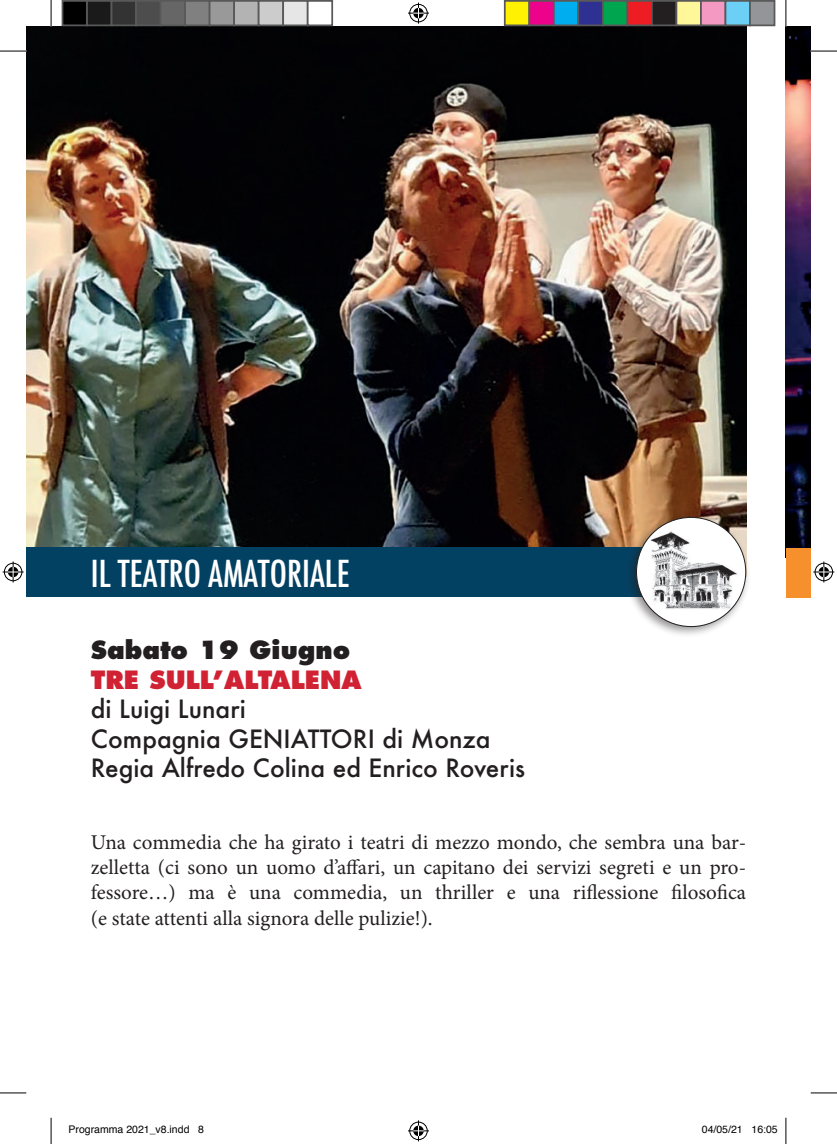
<style>
.page{position:relative;width:837px;height:1144px;background:#fff}
.page>*{position:absolute;margin:0;border:0;box-sizing:border-box;transform-origin:0 0}
.t1{font:500 condensed 36.05px "Futura";color:#fff}
.t2{font:500 24.5px/29.4px "Futura";color:#231f20}
.t3{font:800 24.5px "Futura Std";color:#d12233}
.t4{font:800 24.5px "Futura Std";color:#231f20}
.t5{font:21px/25.2px "Minion Pro";color:#231f20;text-align:justify}
.t6{font:10.5px "Helvetica";color:#000}
</style>
<div class="page">
<img style="left:26px;top:26px;width:720px;height:521px">
<div style="left:26px;top:547px;width:632px;height:50px;background:#034163"></div>
<img style="left:785px;top:26px;width:25px;height:522px">
<div style="left:785px;top:548px;width:25px;height:50px;background:#f6902c"></div>
<div style="left:624px;top:512px;width:126px;height:126px;background:#231f20;opacity:.5"></div>
<img style="left:636px;top:517px;width:109px;height:109px;border-radius:55px">
<svg style="left:0;top:51px;width:26px;height:1px"></svg>
<svg style="left:810px;top:51px;width:26px;height:1px"></svg>
<svg style="left:0;top:1092px;width:26px;height:1px"></svg>
<svg style="left:810px;top:1092px;width:26px;height:1px"></svg>
<svg style="left:51px;top:0;width:1px;height:26px"></svg>
<svg style="left:51px;top:1118px;width:1px;height:26px"></svg>
<svg style="left:785px;top:0;width:1px;height:26px"></svg>
<svg style="left:785px;top:1118px;width:1px;height:26px"></svg>
<svg style="left:408px;top:3px;width:21px;height:21px"></svg>
<svg style="left:408px;top:1120px;width:21px;height:21px"></svg>
<svg style="left:3px;top:561px;width:21px;height:21px"></svg>
<svg style="left:813px;top:561px;width:21px;height:21px"></svg>
<div style="left:62px;top:1px;width:25px;height:24px;background:#000"></div>
<div style="left:62px;top:0;width:26px;height:26px;border:2px solid #595959"></div>
<div style="left:87px;top:1px;width:24px;height:24px;background:#1a1a1a"></div>
<div style="left:86px;top:0;width:26px;height:26px;border:2px solid #595959"></div>
<div style="left:111px;top:1px;width:25px;height:24px;background:#333"></div>
<div style="left:111px;top:0;width:26px;height:26px;border:2px solid #595959"></div>
<div style="left:136px;top:1px;width:24px;height:24px;background:#4d4d4d"></div>
<div style="left:135px;top:0;width:26px;height:26px;border:2px solid #595959"></div>
<div style="left:160px;top:1px;width:25px;height:24px;background:#666"></div>
<div style="left:160px;top:0;width:26px;height:26px;border:2px solid #595959"></div>
<div style="left:185px;top:1px;width:24px;height:24px;background:#808080"></div>
<div style="left:184px;top:0;width:26px;height:26px;border:2px solid #595959"></div>
<div style="left:209px;top:1px;width:25px;height:24px;background:#999"></div>
<div style="left:209px;top:0;width:26px;height:26px;border:2px solid #595959"></div>
<div style="left:234px;top:1px;width:24px;height:24px;background:#b3b3b3"></div>
<div style="left:233px;top:0;width:26px;height:26px;border:2px solid #595959"></div>
<div style="left:258px;top:1px;width:25px;height:24px;background:#ccc"></div>
<div style="left:258px;top:0;width:26px;height:26px;border:2px solid #595959"></div>
<div style="left:283px;top:1px;width:24px;height:24px;background:#e6e6e6"></div>
<div style="left:282px;top:0;width:26px;height:26px;border:2px solid #595959"></div>
<div style="left:307px;top:0;width:26px;height:26px;border:2px solid #595959"></div>
<div style="left:504px;top:1px;width:25px;height:24px;background:#fff101"></div>
<div style="left:503px;top:0;width:27px;height:26px;border:2px solid #595959"></div>
<div style="left:529px;top:1px;width:24px;height:24px;background:#ed028c"></div>
<div style="left:528px;top:0;width:26px;height:26px;border:2px solid #595959"></div>
<div style="left:553px;top:1px;width:25px;height:24px;background:#00aeef"></div>
<div style="left:552px;top:0;width:27px;height:26px;border:2px solid #595959"></div>
<div style="left:578px;top:1px;width:24px;height:24px;background:#2e3092"></div>
<div style="left:577px;top:0;width:26px;height:26px;border:2px solid #595959"></div>
<div style="left:602px;top:1px;width:25px;height:24px;background:#00a54f"></div>
<div style="left:601px;top:0;width:27px;height:26px;border:2px solid #595959"></div>
<div style="left:627px;top:1px;width:24px;height:24px;background:#ee1d23"></div>
<div style="left:626px;top:0;width:26px;height:26px;border:2px solid #595959"></div>
<div style="left:651px;top:1px;width:25px;height:24px;background:#231f20"></div>
<div style="left:650px;top:0;width:27px;height:26px;border:2px solid #595959"></div>
<div style="left:676px;top:1px;width:24px;height:24px;background:#fff79a"></div>
<div style="left:675px;top:0;width:26px;height:26px;border:2px solid #595959"></div>
<div style="left:700px;top:1px;width:25px;height:24px;background:#f499c2"></div>
<div style="left:699px;top:0;width:27px;height:26px;border:2px solid #595959"></div>
<div style="left:725px;top:1px;width:24px;height:24px;background:#6bcff6"></div>
<div style="left:724px;top:0;width:26px;height:26px;border:2px solid #595959"></div>
<div style="left:749px;top:1px;width:25px;height:24px;background:#939598"></div>
<div style="left:748px;top:0;width:27px;height:26px;border:2px solid #595959"></div>
<h1 class="t1" style="left:91px;top:550px;width:260px">IL TEATRO AMATORIALE</h1>
<p class="t4" style="left:91px;top:635px;width:261px">Sabato 19 Giugno</p>
<p class="t3" style="left:91px;top:664px;width:272px">TRE SULL’ALTALENA</p>
<p class="t2" style="left:91px;top:694px;width:435px">di Luigi Lunari<br>Compagnia GENIATTORI di Monza<br>Regia Alfredo Colina ed Enrico Roveris</p>
<p class="t5" style="left:91px;top:830px;width:656px">Una commedia che ha girato i teatri di mezzo mondo, che sembra una bar&shy;zelletta (ci sono un uomo d’affari, un capitano dei servizi segreti e un pro&shy;fessore…) ma è una commedia, un thriller e una riflessione filosofica (e state attenti alla signora delle pulizie!).</p>
<p class="t6" style="left:69px;top:1122px;width:137px">Programma 2021_v8.indd 8</p>
<p class="t6" style="left:701px;top:1122px;width:77px">04/05/21 16:05</p>
</div>
